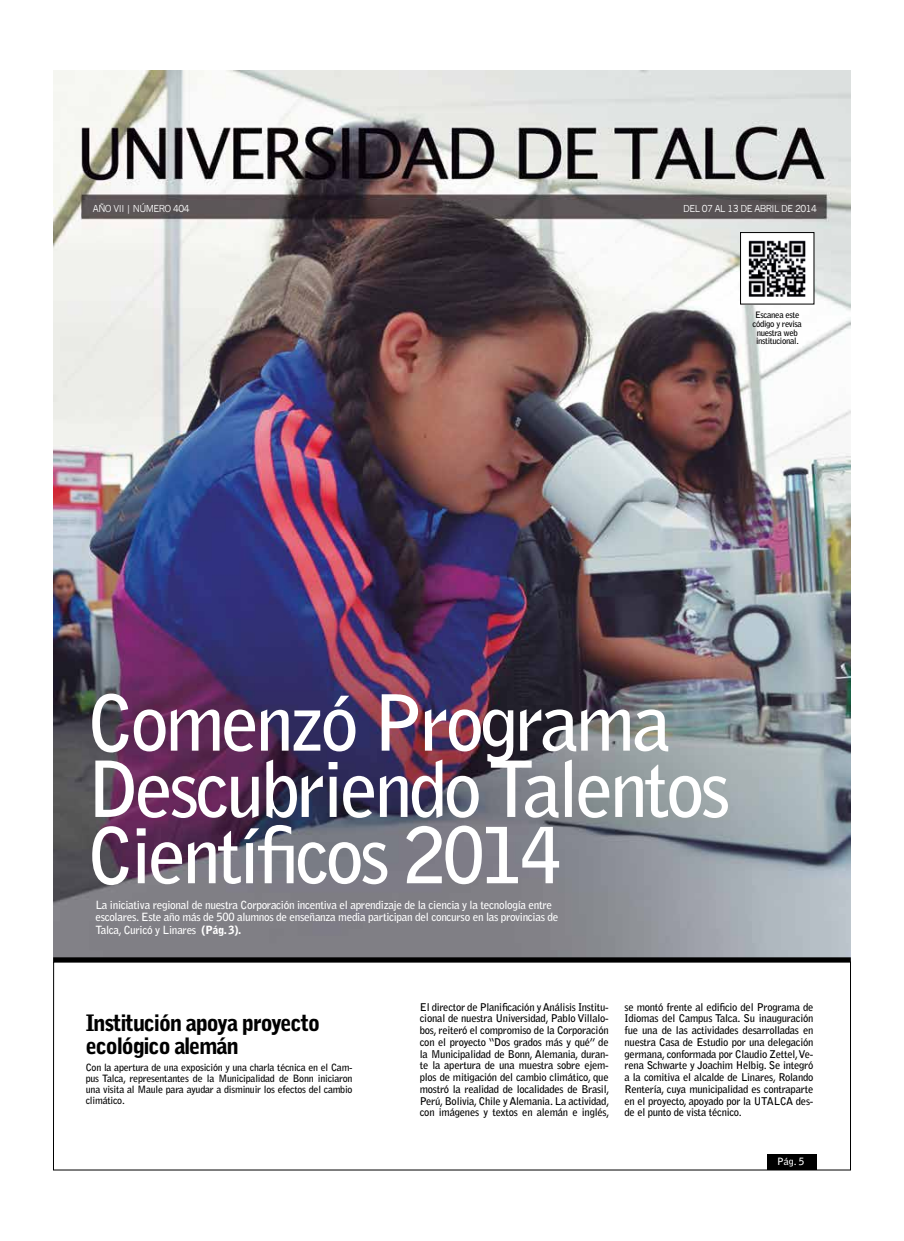
<style>
.page{position:relative;width:904px;height:1241px;background:#fff}
.page>*{position:absolute;margin:0;border:0;box-sizing:border-box;transform-origin:0 0}
.t1{font:700 76.75px/66.2px "Bell Gothic Std";letter-spacing:-.05em;color:#fff}
.t2{font:900 22.5px/22.5px "Bell Gothic Std";letter-spacing:-.06em;color:#000}
.t3{font:700 11.25px/12.5px "Bell Gothic Std";letter-spacing:-.03em;color:#fff}
.t4{font:700 10.62px/11.8px "Bell Gothic Std";letter-spacing:-.025em;color:#000;text-align:justify}
.t5{font:700 10px/11.2px "Bell Gothic Std";letter-spacing:-.025em;color:#000;text-align:justify}
.t6{font:700 10px "Bell Gothic Std";color:#fff}
.t7{font:9.38px "News Gothic";letter-spacing:-.06em;color:#fff}
.t8{font:700 8.75px/8.8px "Bell Gothic Std";letter-spacing:-.04em;color:#000;text-align:center}
.s1{font-weight:900}
</style>
<div class="page">
<img style="left:53px;top:71px;width:797px;height:886px">
<div style="left:53px;top:957px;width:797px;height:5px;background:#000"></div>
<div style="left:766px;top:1153px;width:50px;height:16px;background:#000"></div>
<img style="left:742px;top:234px;width:70px;height:68px">
<div style="left:740px;top:232px;width:74px;height:72px;border:1px solid #000"></div>
<p class="t7" style="left:93px;top:203px;width:98px">AÑO VII | NÚMERO 404</p>
<p class="t7" style="left:683px;top:203px;width:135px">DEL 07 AL 13 DE ABRIL DE 2014</p>
<p class="t8" style="left:752px;top:310px;width:51px">Escanea este código y revisa nuestra web institucional.</p>
<h1 class="t1" style="left:87px;top:690px;width:644px">Comenzó Programa<br>Descubriendo Talentos<br>Científicos 2014</h1>
<p class="t3" style="left:95px;top:898px;width:464px">La iniciativa regional de nuestra Corporación incentiva el aprendizaje de la ciencia y la tecnología entre escolares. Este año más de 500 alumnos de enseñanza media participan del concurso en las provincias de<br>Talca, Curicó y Linares <span class="s1">(Pág. 3).</span></p>
<h2 class="t2" style="left:86px;top:1012px;width:236px">Institución apoya proyecto ecológico alemán</h2>
<p class="t5" style="left:86px;top:1061px;width:268px">Con la apertura de una exposición y una charla técnica en el Cam&shy;pus Talca, representantes de la Municipalidad de Bonn iniciaron una visita al Maule para ayudar a disminuir los efectos del cambio climático.</p>
<p class="t4" style="left:420px;top:1000px;width:191px">El director de Planificación y Análisis Institu&shy;cional de nuestra Universidad, Pablo Villalo&shy;bos, reiteró el compromiso de la Corporación con el proyecto “Dos grados más y qué” de la Municipalidad de Bonn, Alemania, duran&shy;te la apertura de una muestra sobre ejem&shy;plos de mitigación del cambio climático, que mostró la realidad de localidades de Brasil, Perú, Bolivia, Chile y Alemania. La actividad, con imágenes y textos en alemán e inglés,</p>
<p class="t4" style="left:624px;top:1000px;width:190px">se montó frente al edificio del Programa de Idiomas del Campus Talca. Su inauguración fue una de las actividades desarrolladas en nuestra Casa de Estudio por una delegación germana, conformada por Claudio Zettel, Ve&shy;rena Schwarte y Joachim Helbig. Se integró a la comitiva el alcalde de Linares, Rolando Rentería, cuya municipalidad es contraparte en el proyecto, apoyado por la UTALCA des&shy;de el punto de vista técnico.</p>
<p class="t6" style="left:777px;top:1155px;width:29px">Pág. 5</p>
</div>
